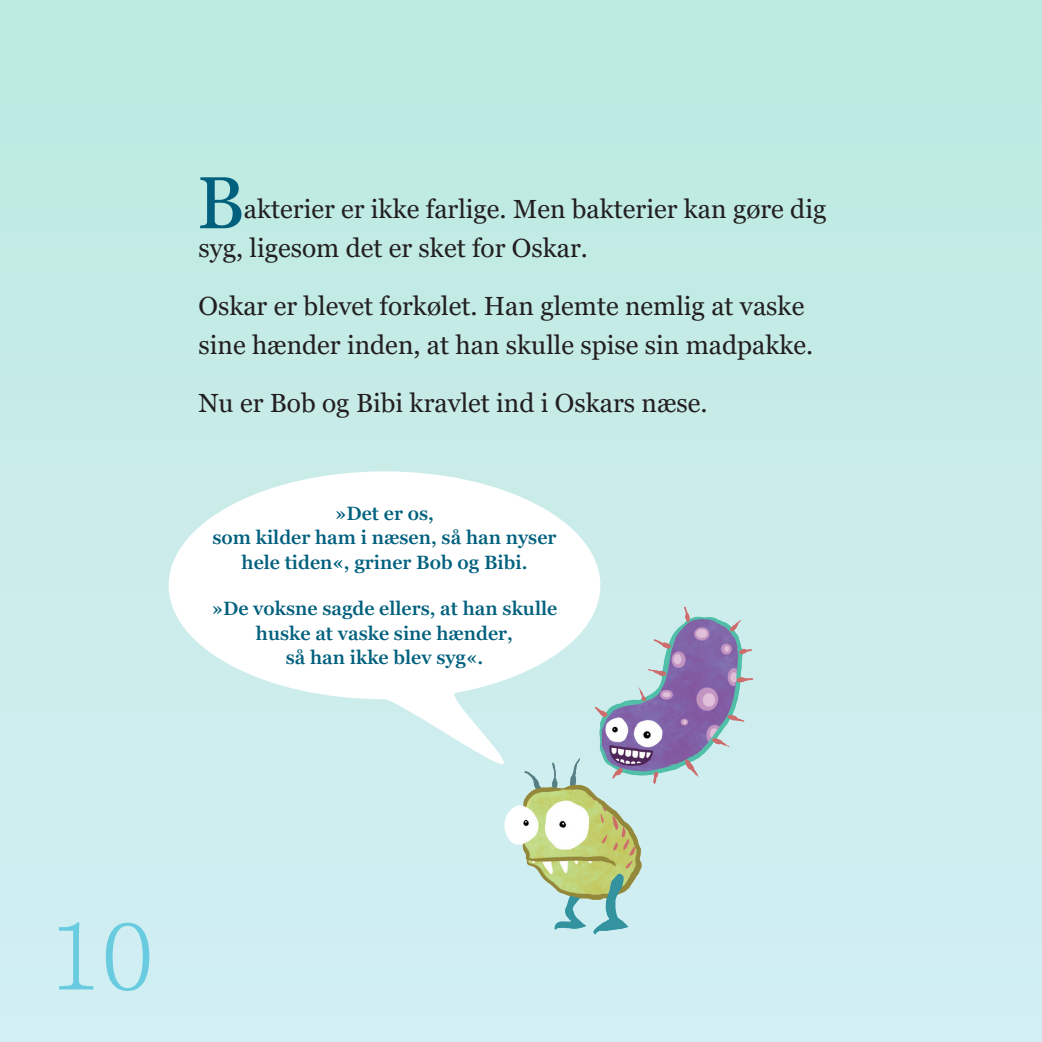
<style>
.page{position:relative;width:1042px;height:1042px;background:#c7ebe8}
.page>*{position:absolute;margin:0;border:0;box-sizing:border-box;transform-origin:0 0}
.t1{font:300 94.5px "Georgia Pro";color:#68cbdf}
.t2{font:73.5px "Georgia Pro";color:#00607d}
.t3{font:26.25px/38.5px "Georgia Pro";color:#231f20}
.t4{font:600 19.25px/24.5px "Georgia Pro";color:#00607d;text-align:center}
</style>
<div class="page">
<svg style="left:169px;top:471px;width:431px;height:291px;fill:#fff"></svg>
<img style="left:496px;top:758px;width:183px;height:235px">
<img style="left:593px;top:606px;width:160px;height:235px">
<h2 class="t2" style="left:197px;top:161px;width:50px">B</h2>
<p class="t3" style="left:198px;top:191px;width:629px;text-indent:45px">akterier er ikke farlige. Men bakterier kan gøre dig syg, ligesom det er sket for Oskar.</p>
<p class="t3" style="left:198px;top:288px;width:616px">Oskar er blevet forkølet. Han glemte nemlig at vaske sine hænder inden, at han skulle spise sin madpakke.</p>
<p class="t3" style="left:198px;top:385px;width:510px">Nu er Bob og Bibi kravlet ind i Oskars næse.</p>
<p class="t4" style="left:212px;top:501px;width:345px">»Det er os,<br>som kilder ham i næsen, så han nyser hele tiden«, griner Bob og Bibi.</p>
<p class="t4" style="left:212px;top:597px;width:347px">»De voksne sagde ellers, at han skulle huske at vaske sine hænder,<br>så han ikke blev syg«.</p>
<h1 class="t1" style="left:50px;top:903px;width:105px">10</h1>
</div>
